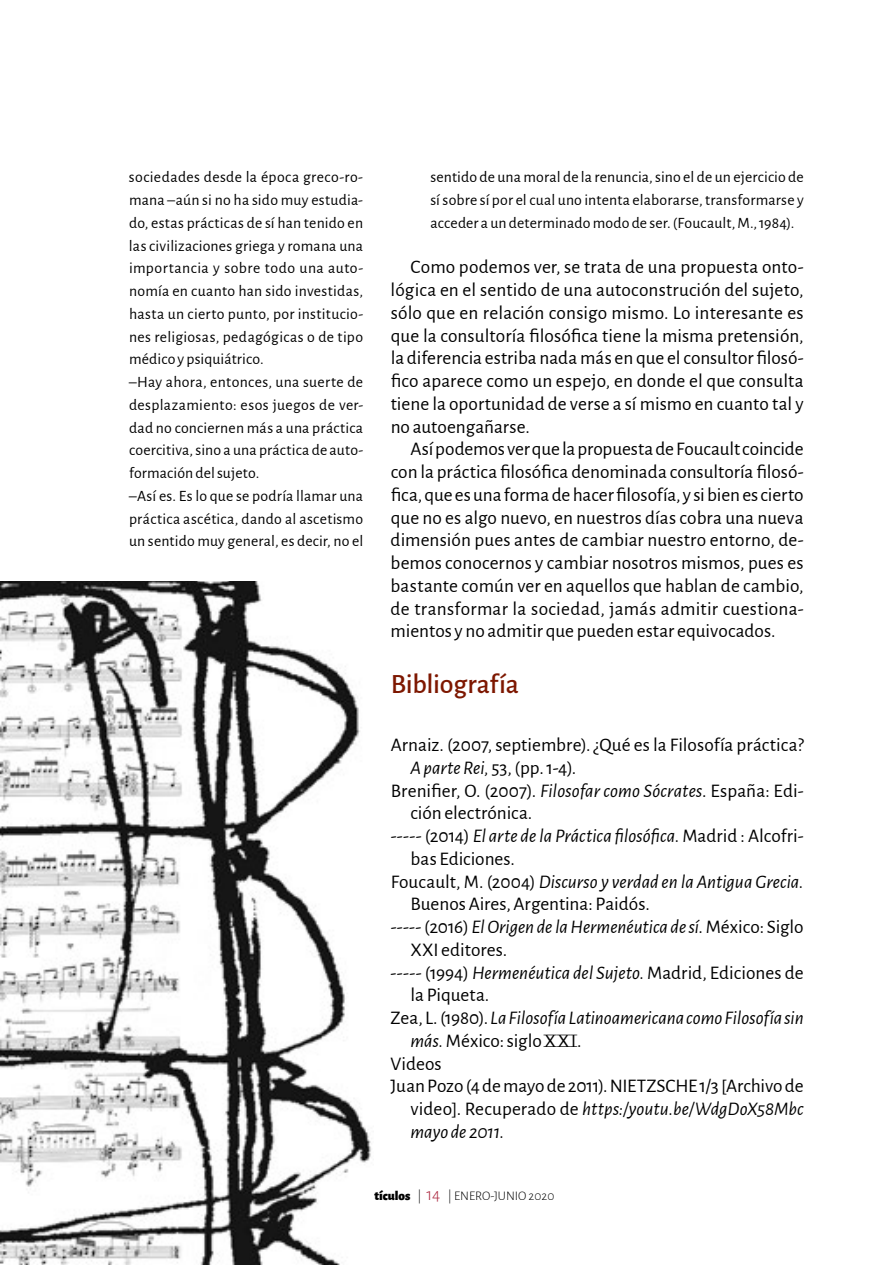
<style>
.page{position:relative;width:893px;height:1265px;background:#fff}
.page>*{position:absolute;margin:0;border:0;box-sizing:border-box;transform-origin:0 0}
.t1{font:500 28px "Alegreya Sans";letter-spacing:-.01em;color:#7d1700}
.t2{font:19.25px/22.8px "Alegreya Sans";color:#000;text-align:justify}
.t3{font:italic 19.25px "Alegreya Sans";color:#000}
.t4{font:15.75px/22.8px "Alegreya Sans";letter-spacing:.015em;color:#000}
.t5{font:300 13.12px "Alegreya Sans";color:#000}
.s1{font-style:italic}
.s2{font-style:normal}
.s3{font-weight:900}
.s4{font-size:17.5px;color:#a9223a}
</style>
<div class="page">
<img style="left:0;top:582px;width:372px;height:683px">
<p class="t4" style="left:129px;top:165px;width:236px">sociedades desde la época greco-ro&shy;mana –aún si no ha sido muy estudia&shy;do, estas prácticas de sí han tenido en las civilizaciones griega y romana una importancia y sobre todo una auto&shy;nomía en cuanto han sido investidas, hasta un cierto punto, por institucio&shy;nes religiosas, pedagógicas o de tipo médico y psiquiátrico.<br>–Hay ahora, entonces, una suerte de desplazamiento: esos juegos de ver&shy;dad no conciernen más a una práctica coercitiva,sino a una práctica de auto&shy;formación delsujeto.<br>–Así es. Eslo que se podría llamar una práctica ascética, dando al ascetismo un sentido muy general, es decir, no el</p>
<p class="t4" style="left:430px;top:165px;width:375px;text-align:justify">sentido de una moral de la renuncia,sino el de un ejercicio de sísobre sí por elcual uno intenta elaborarse,transformarse y acceder a un determinado modo de ser.(Foucault,M.,1984).</p>
<p class="t2" style="left:391px;top:255px;width:415px;text-indent:20px">Como podemos ver, se trata de una propuesta onto&shy;lógica en el sentido de una autoconstrución del sujeto, sólo que en relación consigo mismo. Lo interesante es que la consultoría filosófica tiene la misma pretensión, la diferencia estriba nada más en que elconsultor filosó&shy;fico aparece como un espejo, en donde el que consulta tiene la oportunidad de verse a sí mismo en cuanto tal y no autoengañarse.</p>
<p class="t2" style="left:391px;top:437px;width:415px;text-indent:20px">AsípodemosverquelapropuestadeFoucaultcoincide con la práctica filosófica denominada consultoría filosó&shy;fica,que esuna formadehacerfilosofía, y sibienescierto que no es algo nuevo, en nuestros días cobra una nueva dimensión pues antes de cambiar nuestro entorno, de&shy;bemos conocernos y cambiar nosotros mismos, pues es bastante común ver en aquellos que hablan de cambio, de transformar la sociedad, jamás admitir cuestiona&shy;mientos y no admitir que pueden estar equivocados.</p>
<h1 class="t1" style="left:391px;top:664px;width:130px">Bibliografía</h1>
<p class="t2" style="left:391px;top:733px;width:414px">Arnaiz. (2007, septiembre). ¿Qué es la Filosofía práctica?</p>
<p class="t2" style="left:411px;top:755px;width:167px"><span class="s1">A parte Rei,</span> 53,(pp.1-4).</p>
<p class="t2" style="left:391px;top:778px;width:414px">Brenifier, O. (2007). <span class="s1">Filosofar como Sócrates</span>. España: Edi-</p>
<p class="t2" style="left:410px;top:801px;width:123px">ción electrónica.</p>
<p class="t3" style="left:391px;top:823px;width:414px"><span class="s2">----- (2014)</span> El arte de la Práctica filosófica. <span class="s2">Madrid : Alcofri-</span></p>
<p class="t2" style="left:410px;top:846px;width:106px">bas Ediciones.</p>
<p class="t3" style="left:391px;top:868px;width:414px"><span class="s2">Foucault, M. (2004)</span> Discurso y verdad en la Antigua Grecia.</p>
<p class="t2" style="left:410px;top:892px;width:241px">BuenosAires,Argentina: Paidós.</p>
<p class="t3" style="left:391px;top:914px;width:414px"><span class="s2">-----(2016)</span> El Origen de la Hermenéutica de sí<span class="s2">.México: Siglo</span></p>
<p class="t2" style="left:410px;top:937px;width:98px">XXI editores.</p>
<p class="t2" style="left:391px;top:960px;width:414px">----- (1994) <span class="s1">Hermenéutica del Sujeto.</span> Madrid, Ediciones de</p>
<p class="t2" style="left:410px;top:983px;width:80px">la Piqueta.</p>
<p class="t3" style="left:391px;top:1005px;width:414px"><span class="s2">Zea, L.(1980).</span> La Filosofía Latinoamericana como Filosofía sin</p>
<p class="t2" style="left:410px;top:1028px;width:172px"><span class="s1">más.</span>México:sigloXXI.</p>
<p class="t2" style="left:391px;top:1051px;width:53px">Videos</p>
<p class="t2" style="left:391px;top:1074px;width:414px">JuanPozo(4demayode 2011).NIETZSCHE1/3 [Archivode</p>
<p class="t3" style="left:410px;top:1096px;width:395px"><span class="s2">video]. Recuperado de</span> https:/youtu.be/WdgDoX58Mbc</p>
<p class="t3" style="left:410px;top:1119px;width:95px">mayo de 2011.</p>
<p class="t5" style="left:339px;top:1187px;width:217px">MF | <span class="s3">artículos</span> | <span class="s4">14</span> | ENERO-JUNIO 2020</p>
</div>
